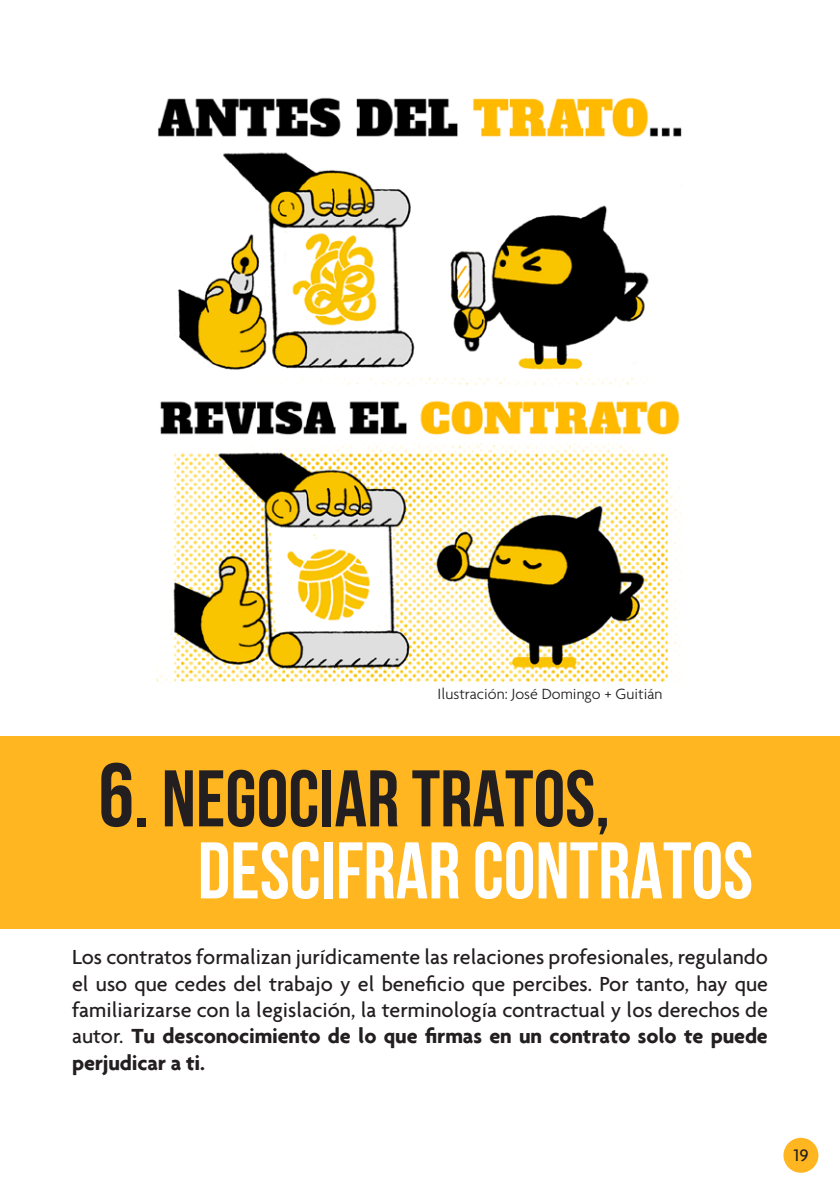
<style>
.page{position:relative;width:840px;height:1191px;background:#fff}
.page>*{position:absolute;margin:0;border:0;box-sizing:border-box;transform-origin:0 0}
.t1{font:80px "Bebas Neue";color:#fff}
.t2{font:80px "Bebas Neue";color:#231f20}
.intro{font:500 22px/26.4px "Agenda";color:#231f20;text-align:justify}
.t3{font:500 18px "Agenda";color:#231f20}
.t4{font:300 16px "Agenda";color:#231f20}
.s1{font-size:90px}
.s2{font-size:82px}
.s3{font-weight:700}
</style>
<div class="page">
<div style="left:783px;top:1137px;width:35px;height:35px;background:#ffb620;border-radius:50%"></div>
<div style="left:0;top:736px;width:839px;height:193px;background:#ffb620"></div>
<img style="left:156px;top:97px;width:526px;height:586px">
<p class="t4" style="left:437px;top:684px;width:226px">Ilustración: José Domingo + Guitián</p>
<p class="t2" style="left:98px;top:755px;width:513px"><span class="s1">6</span><span class="s2">.</span> NEGOCIAR TRATOS,</p>
<p class="t1" style="left:197px;top:827px;width:556px">DESCIFRAR CONTRATOS</p>
<p class="intro" style="left:72px;top:943px;width:697px">Los contratos formalizan jurídicamente las relaciones profesionales, regulando el uso que cedes del trabajo y el beneficio que percibes. Por tanto, hay que familiarizarse con la legislación, la terminología contractual y los derechos de autor. <span class="s3">Tu desconocimiento de lo que firmas en un contrato solo te puede perjudicar a ti.</span></p>
<p class="t3" style="left:792px;top:1144px;width:17px">19</p>
</div>
